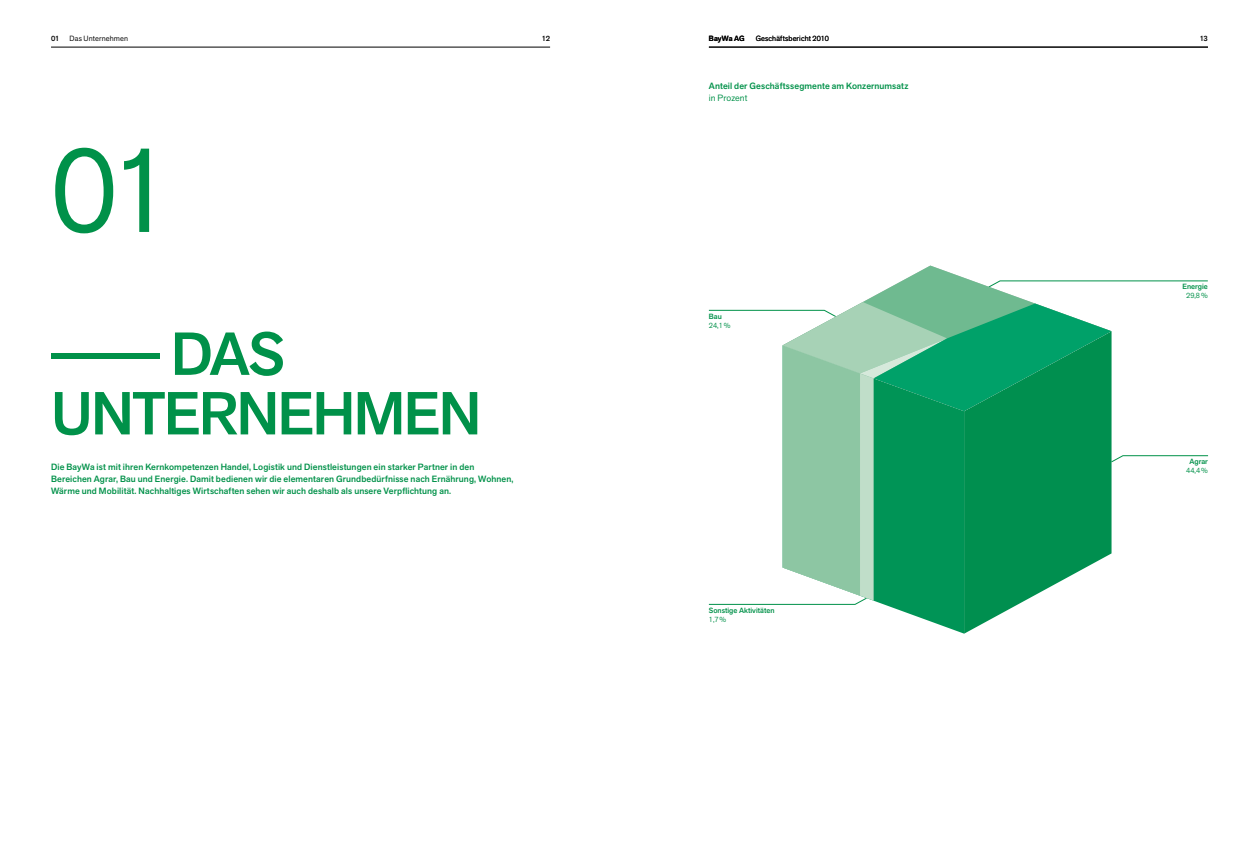
<style>
.page{position:relative;width:1259px;height:845px;background:#fff}
.page>*{position:absolute;margin:0;border:0;box-sizing:border-box;transform-origin:0 0}
.t1{font:120px "Akzid Grtsk Next";color:#009149}
.t2{font:500 60px/59.5px "Akzid Grtsk Next";color:#009149;text-align:right}
.t3{font:500 9px/11.9px "Akzid Grtsk Next";letter-spacing:.01em;color:#009149}
.t4{font:9px "Akzid Grtsk Next";letter-spacing:.005em;color:#009149}
.t5{font:7.5px "Akzid Grtsk Next";letter-spacing:.015em;color:#000}
.t6{font:500 7.5px "Akzid Grtsk Next";color:#009149}
.t7{font:7.5px "Akzid Grtsk Next";color:#009149}
.t8{font:500 7.5px "Akzid Grtsk Next";letter-spacing:-.005em;color:#000}
</style>
<div class="page">
<hr style="left:51px;top:47px;width:499px;height:1px;background:#000">
<hr style="left:709px;top:47px;width:499px;height:1px;background:#000">
<div style="left:51px;top:353px;width:108px;height:6px;background:#009149"></div>
<svg style="left:1111px;top:281px;width:97px;height:1px"></svg>
<svg style="left:782px;top:604px;width:182px;height:29px"></svg>
<svg style="left:964px;top:604px;width:55px;height:29px"></svg>
<svg style="left:863px;top:266px;width:248px;height:36px"></svg>
<svg style="left:708px;top:302px;width:500px;height:302px"></svg>
<p class="t8" style="left:51px;top:34px;width:10px">01</p>
<p class="t5" style="left:69px;top:34px;width:60px">Das Unternehmen</p>
<p class="t8" style="left:542px;top:34px;width:10px">12</p>
<p class="t8" style="left:709px;top:34px;width:37px">BayWa AG</p>
<p class="t5" style="left:755px;top:34px;width:75px">Geschäftsbericht 2010</p>
<p class="t8" style="left:1199px;top:34px;width:10px">13</p>
<h1 class="t1" style="left:51px;top:112px;width:127px">01</h1>
<h2 class="t2" style="left:51px;top:324px;width:158px">das unternehmen</h2>
<p class="t3" style="left:51px;top:461px;width:464px">Die BayWa ist mit ihren Kernkompetenzen Handel, Logistik und Dienstleistungen ein starker Partner in den<br>Bereichen Agrar, Bau und Energie. Damit bedienen wir die elementaren Grundbedürfnisse nach Ernährung, Wohnen,<br>Wärme und Mobilität. Nachhaltiges Wirtschaften sehen wir auch deshalb als unsere Verpflichtung an.</p>
<p class="t3" style="left:709px;top:80px;width:201px">Anteil der Geschäftssegmente am Konzernumsatz</p>
<p class="t4" style="left:709px;top:92px;width:40px">in Prozent</p>
<p class="t6" style="left:709px;top:311px;width:14px">Bau</p>
<p class="t7" style="left:709px;top:320px;width:23px">24,1%</p>
<p class="t6" style="left:709px;top:605px;width:67px">Sonstige Aktivitäten</p>
<p class="t7" style="left:709px;top:614px;width:19px">1,7%</p>
<p class="t6" style="left:1182px;top:282px;width:27px">Energie</p>
<p class="t7" style="left:1186px;top:291px;width:23px">29,8%</p>
<p class="t6" style="left:1189px;top:456px;width:20px">Agrar</p>
<p class="t7" style="left:1186px;top:465px;width:23px">44,4%</p>
</div>
